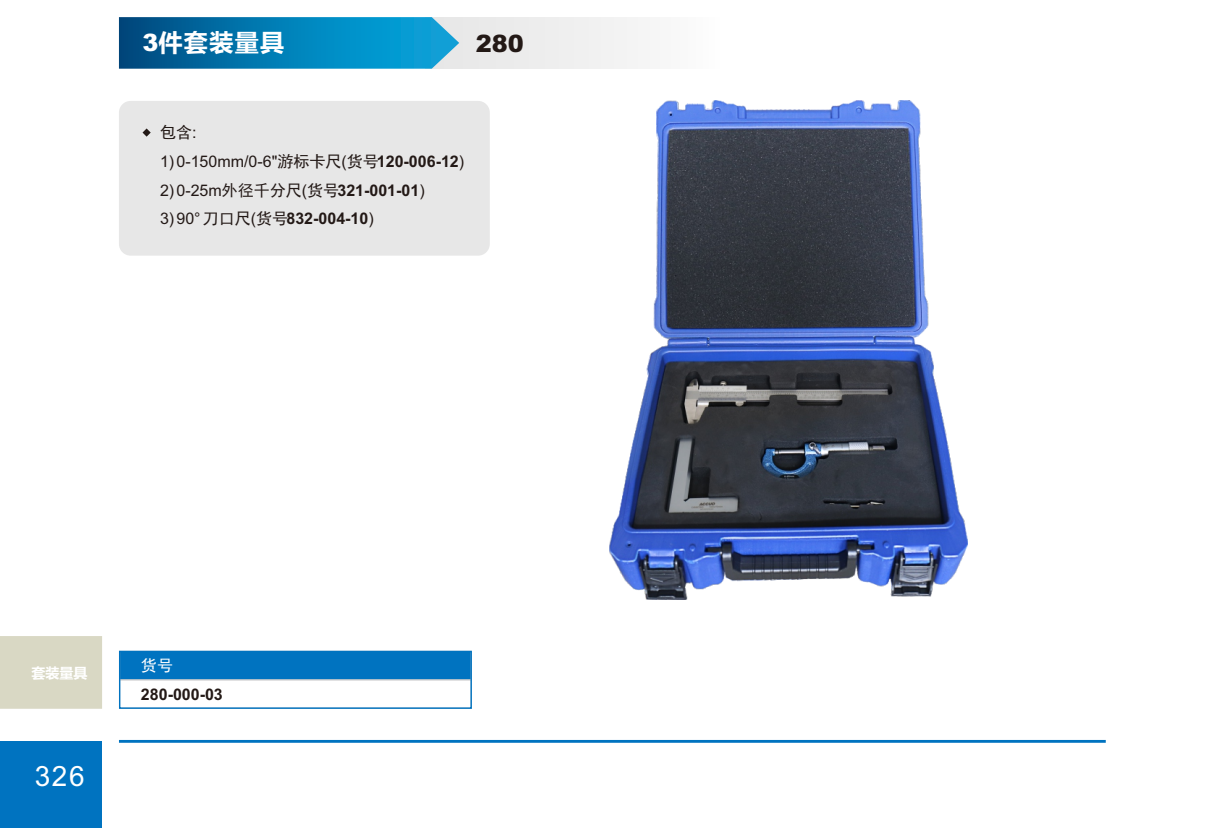
<style>
.page{position:relative;width:1225px;height:828px;background:#fff}
.page>*{position:absolute;margin:0;border:0;box-sizing:border-box;transform-origin:0 0}
.t1{font:28px "Arial";color:#fff}
.t2{font:700 24px "Microsoft Ya Hei";letter-spacing:.06em;color:#fff}
.t3{font:900 24px "Arial";color:#231916}
.t4{font:700 16px "Arial";color:#231916}
.t5{font:16px "Arial";color:#231916}
.t6{font:16px "Sim Hei";color:#231916}
.t7{font:16px "Sim Hei";color:#fff}
.t8{font:700 14px "Microsoft Ya Hei";color:#fff}
.s1{font-family:"Arial";font-weight:900}
.s2{font-family:"Arial"}
.s3{font-family:"Sim Hei"}
.s4{font-weight:700}
.s5{font-weight:400}
.s6{font-family:"Sim Hei";font-weight:400}
</style>
<div class="page">
<hr style="left:119px;top:740px;width:986px;height:3px;background:#0073c0">
<div style="left:425px;top:17px;width:295px;height:52px;background:#f0f0f0"></div>
<svg style="left:119px;top:17px;width:340px;height:52px;background:#0b80b4"></svg>
<svg style="left:119px;top:650px;width:353px;height:31px;background:#147cc2"></svg>
<div style="left:119px;top:101px;width:371px;height:155px;background:#e7e7e7;border-radius:12px"></div>
<svg style="left:142px;top:128px;width:9px;height:9px"></svg>
<div style="left:119px;top:651px;width:353px;height:58px;border:1px solid #0073c0"></div>
<div style="left:0;top:636px;width:102px;height:73px;background:#d9d8c4"></div>
<div style="left:0;top:741px;width:102px;height:87px;background:#0073c0"></div>
<img style="left:609px;top:101px;width:358px;height:498px">
<h2 class="t2" style="left:142px;top:31px;width:143px"><span class="s1">3</span>件套装量具</h2>
<h2 class="t3" style="left:476px;top:34px;width:50px">280</h2>
<p class="t6" style="left:160px;top:125px;width:38px">包含<span class="s2">:</span></p>
<p class="t5" style="left:160px;top:155px;width:305px">1) 0-150mm/0-6"<span class="s3">游标卡尺</span>(<span class="s3">货号</span><span class="s4">120-006-12</span>)</p>
<p class="t4" style="left:160px;top:184px;width:266px"><span class="s5">2) 0-25m</span><span class="s6">外径千分尺</span><span class="s5">(</span><span class="s6">货号</span>321-001-01<span class="s5">)</span></p>
<p class="t4" style="left:160px;top:213px;width:215px"><span class="s5">3) 90°</span> <span class="s6">刀口尺</span><span class="s5">(</span><span class="s6">货号</span>832-004-10<span class="s5">)</span></p>
<p class="t8" style="left:32px;top:667px;width:58px">套装量具</p>
<h1 class="t1" style="left:35px;top:765px;width:51px">326</h1>
<p class="t7" style="left:141px;top:657px;width:33px">货号</p>
<p class="t4" style="left:141px;top:688px;width:83px">280-000-03</p>
</div>
